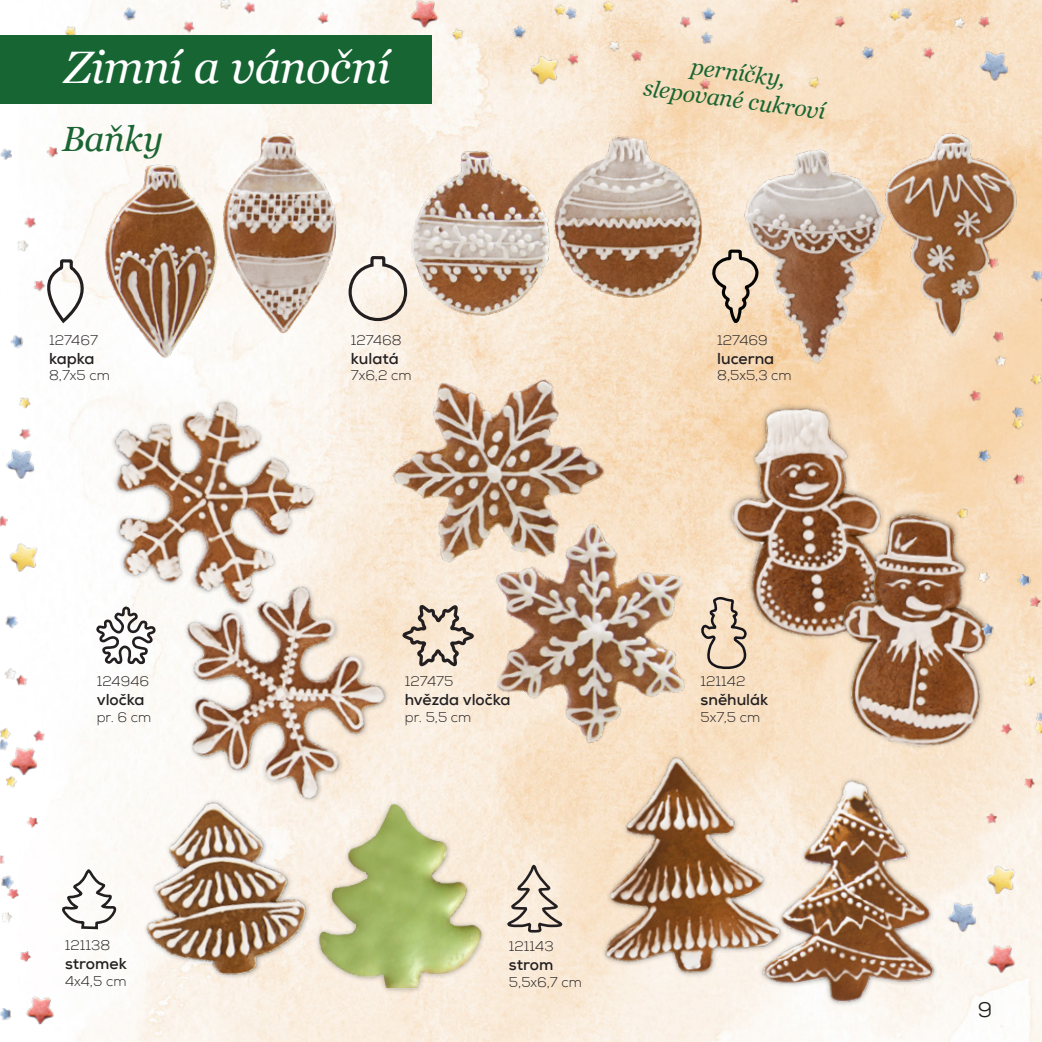
<style>
.page{position:relative;width:1042px;height:1042px;background:#fff}
.page>*{position:absolute;margin:0;border:0;box-sizing:border-box;transform-origin:0 0}
.t1{font:italic 45.5px "Georgia";letter-spacing:-.015em;color:#fff}
.t2{font:italic 35px "Georgia";letter-spacing:-.005em;color:#1a6533}
.t3{font:italic 22.75px/27.3px "Georgia";color:#1a6533;text-align:center}
.t4{font:21px "Nexa";color:#231f20}
.t5{font:700 15.75px "Nexa";color:#231f20}
.t6{font:300 14px "Nexa";color:#231f20}
</style>
<div class="page">
<img style="left:0;top:915px;width:32px;height:105px">
<img style="left:0;top:124px;width:61px;height:290px">
<img style="left:0;top:398px;width:56px;height:211px">
<img style="left:0;top:609px;width:57px;height:306px">
<img style="left:96px;top:393px;width:79px;height:212px">
<img style="left:146px;top:546px;width:29px;height:212px">
<img style="left:732px;top:505px;width:78px;height:165px">
<img style="left:810px;top:505px;width:152px;height:275px">
<img style="left:94px;top:758px;width:268px;height:272px">
<img style="left:576px;top:744px;width:221px;height:269px">
<img style="left:760px;top:774px;width:189px;height:268px">
<img style="left:962px;top:553px;width:80px;height:299px">
<img style="left:929px;top:505px;width:113px;height:48px">
<img style="left:0;top:422px;width:61px;height:78px">
<img style="left:942px;top:874px;width:67px;height:78px">
<img style="left:16px;top:967px;width:53px;height:58px">
<img style="left:977px;top:916px;width:53px;height:70px">
<img style="left:763px;top:0;width:279px;height:83px">
<img style="left:973px;top:24px;width:68px;height:59px">
<img style="left:0;top:718px;width:53px;height:70px">
<img style="left:0;top:537px;width:56px;height:52px">
<img style="left:976px;top:859px;width:66px;height:53px">
<img style="left:287px;top:865px;width:231px;height:153px">
<svg style="left:96px;top:605px;width:62px;height:61px"></svg>
<svg style="left:732px;top:595px;width:16px;height:78px"></svg>
<svg style="left:62px;top:868px;width:55px;height:62px"></svg>
<svg style="left:505px;top:865px;width:59px;height:69px"></svg>
<img style="left:60px;top:0;width:334px;height:393px">
<img style="left:394px;top:0;width:369px;height:308px">
<img style="left:709px;top:83px;width:333px;height:422px">
<img style="left:175px;top:308px;width:557px;height:557px">
<svg style="left:32px;top:259px;width:67px;height:69px"></svg>
<svg style="left:710px;top:248px;width:50px;height:190px"></svg>
<svg style="left:347px;top:254px;width:62px;height:69px"></svg>
<svg style="left:402px;top:601px;width:72px;height:69px"></svg>
<div style="left:0;top:35px;width:432px;height:69px;background:#166533"></div>
<h1 class="t1" style="left:64px;top:38px;width:327px">Zimní a vánoční</h1>
<h2 class="t2" style="left:62px;top:116px;width:103px">Baňky</h2>
<p class="t6" style="left:49px;top:332px;width:50px">127467</p>
<p class="t5" style="left:49px;top:348px;width:47px">kapka</p>
<p class="t6" style="left:49px;top:367px;width:62px">8,7x5 cm</p>
<p class="t6" style="left:351px;top:332px;width:52px">127468</p>
<p class="t5" style="left:351px;top:348px;width:50px">kulatá</p>
<p class="t6" style="left:351px;top:367px;width:62px">7x6,2 cm</p>
<h3 class="t3" style="left:648px;top:48px;width:185px;rotate:7deg">perníčky, slepované cukroví</h3>
<p class="t6" style="left:717px;top:332px;width:52px">127469</p>
<p class="t5" style="left:717px;top:348px;width:59px">lucerna</p>
<p class="t6" style="left:717px;top:367px;width:76px">8,5x5,3 cm</p>
<p class="t6" style="left:97px;top:673px;width:54px">124946</p>
<p class="t5" style="left:97px;top:689px;width:49px">vločka</p>
<p class="t6" style="left:97px;top:709px;width:56px">pr. 6 cm</p>
<p class="t6" style="left:65px;top:937px;width:47px">121138</p>
<p class="t5" style="left:65px;top:953px;width:63px">stromek</p>
<p class="t6" style="left:65px;top:972px;width:63px">4x4,5 cm</p>
<p class="t6" style="left:405px;top:673px;width:50px">127475</p>
<p class="t5" style="left:405px;top:689px;width:107px">hvězda vločka</p>
<p class="t6" style="left:405px;top:709px;width:68px">pr. 5,5 cm</p>
<p class="t6" style="left:509px;top:938px;width:46px">121143</p>
<p class="t5" style="left:509px;top:954px;width:46px">strom</p>
<p class="t6" style="left:509px;top:973px;width:74px">5,5x6,7 cm</p>
<p class="t6" style="left:700px;top:673px;width:46px">121142</p>
<p class="t5" style="left:700px;top:689px;width:69px">sněhulák</p>
<p class="t6" style="left:700px;top:708px;width:61px">5x7,5 cm</p>
<h3 class="t4" style="left:978px;top:996px;width:16px">9</h3>
</div>
